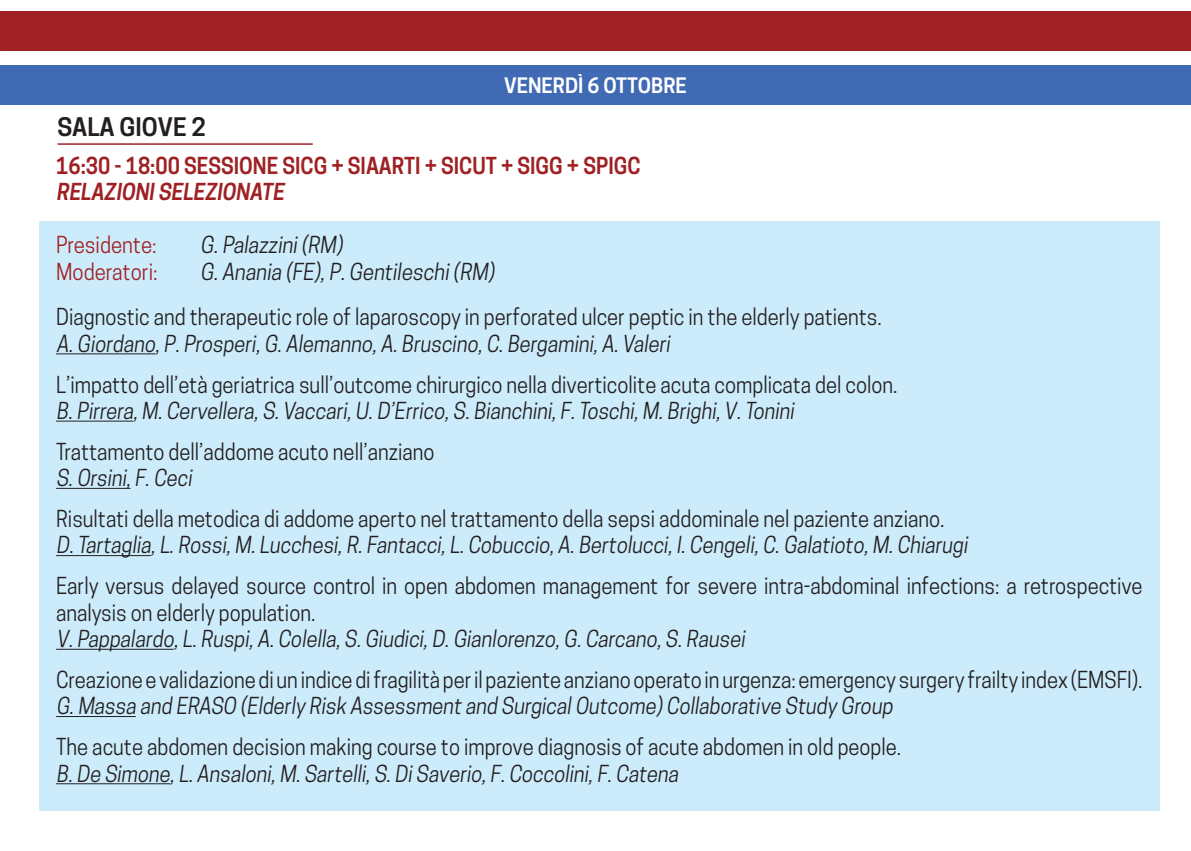
<style>
.page{position:relative;width:1191px;height:851px;background:#fff}
.page>*{position:absolute;margin:0;border:0;box-sizing:border-box;transform-origin:0 0}
.t1{font:700 24px "Cooper Hewitt";color:#231f20}
.t2{font:22px/40.8px "Cooper Hewitt";color:#231f20;scale:.92 1}
.t3{font:22px/45.6px "Cooper Hewitt";color:#231f20;scale:.93 1}
.t4{font:600 22px/26.4px "Cooper Hewitt";color:#9f2124;scale:.93 1}
.t5{font:22px "Cooper Hewitt";color:#9f2124;scale:.93 1}
.t6{font:700 20px "Cooper Hewitt";color:#fff}
</style>
<div class="page">
<div style="left:0;top:11px;width:1191px;height:40px;background:#9f2124"></div>
<div style="left:0;top:65px;width:1191px;height:40px;background:#406ab4"></div>
<div style="left:40px;top:221px;width:1119px;height:590px;background:#cdecfb"></div>
<hr style="left:56px;top:353px;width:99px;height:1px;background:#231f20">
<hr style="left:56px;top:420px;width:77px;height:1px;background:#231f20">
<hr style="left:56px;top:488px;width:74px;height:1px;background:#231f20">
<hr style="left:56px;top:555px;width:95px;height:1px;background:#231f20">
<hr style="left:56px;top:648px;width:118px;height:1px;background:#231f20">
<hr style="left:56px;top:716px;width:80px;height:1px;background:#231f20">
<hr style="left:56px;top:783px;width:114px;height:1px;background:#231f20">
<hr style="left:58px;top:143px;width:255px;height:2px;background:#9f2124">
<p class="t6" style="left:504px;top:73px;width:184px">VENERDì 6 OTTOBRE</p>
<p class="t1" style="left:58px;top:113px;width:150px">SALA GIOVE 2</p>
<p class="t4" style="left:56px;top:152px;width:630px">16:30 - 18:00 SESSIONE SICG + SIAARTI + SICUT + SIGG + SPIGC<br>RELAZIONISELEZIONATE</p>
<p class="t5" style="left:56px;top:232px;width:110px">Presidente:</p>
<p class="t3" style="left:200px;top:222px;width:158px">G.Palazzini(RM)</p>
<p class="t5" style="left:56px;top:258px;width:111px">Moderatori:</p>
<p class="t3" style="left:56px;top:248px;width:889px;text-indent:144px">G.Anania (FE),P.Gentileschi(RM)<br>Diagnostic and therapeutic role of laparoscopy in perforated ulcer peptic in the elderly patients.</p>
<p class="t2" style="left:56px;top:323px;width:916px">A.Giordano,P.Prosperi,G.Alemanno,A.Bruscino,C.Bergamini,A.Valeri<br>L’impatto dell’età geriatrica sull’outcome chirurgico nella diverticolite acuta complicata del colon.</p>
<p class="t2" style="left:56px;top:390px;width:807px">B.Pirrera,M.Cervellera,S.Vaccari,U.D’Errico,S.Bianchini,F.Toschi,M.Brighi,V.Tonini<br>Trattamento dell’addome acuto nell’anziano</p>
<p class="t2" style="left:56px;top:457px;width:967px">S.Orsini,F.Ceci<br>Risultati della metodica di addome aperto nel trattamento della sepsi addominale nel paziente anziano.</p>
<p class="t2" style="left:56px;top:524px;width:1182px">D.Tartaglia,L.Rossi,M.Lucchesi,R.Fantacci,L.Cobuccio,A.Bertolucci,I.Cengeli,C.Galatioto,M.Chiarugi<br>Early versus delayed source control in open abdomen management for severe intra-abdominal infections: a retrospective</p>
<p class="t2" style="left:56px;top:599px;width:754px;line-height:26.4px">analysis on elderly population.<br>V.Pappalardo,L.Ruspi,A.Colella,S.Giudici,D.Gianlorenzo,G.Carcano,S.Rausei</p>
<p class="t2" style="left:56px;top:666px;width:1182px;line-height:26.4px">Creazione e validazione di un indice di fragilità per il paziente anziano operato in urgenza: emergency surgery frailty index (EMSFI).<br>G.Massa and ERASO (Elderly Risk Assessment and SurgicalOutcome)Collaborative Study Group</p>
<p class="t2" style="left:56px;top:733px;width:920px;line-height:26.4px">The acute abdomen decision making course to improve diagnosis of acute abdomen in old people.<br>B.De Simone,L.Ansaloni,M.Sartelli,S.DiSaverio,F.Coccolini,F.Catena</p>
</div>
